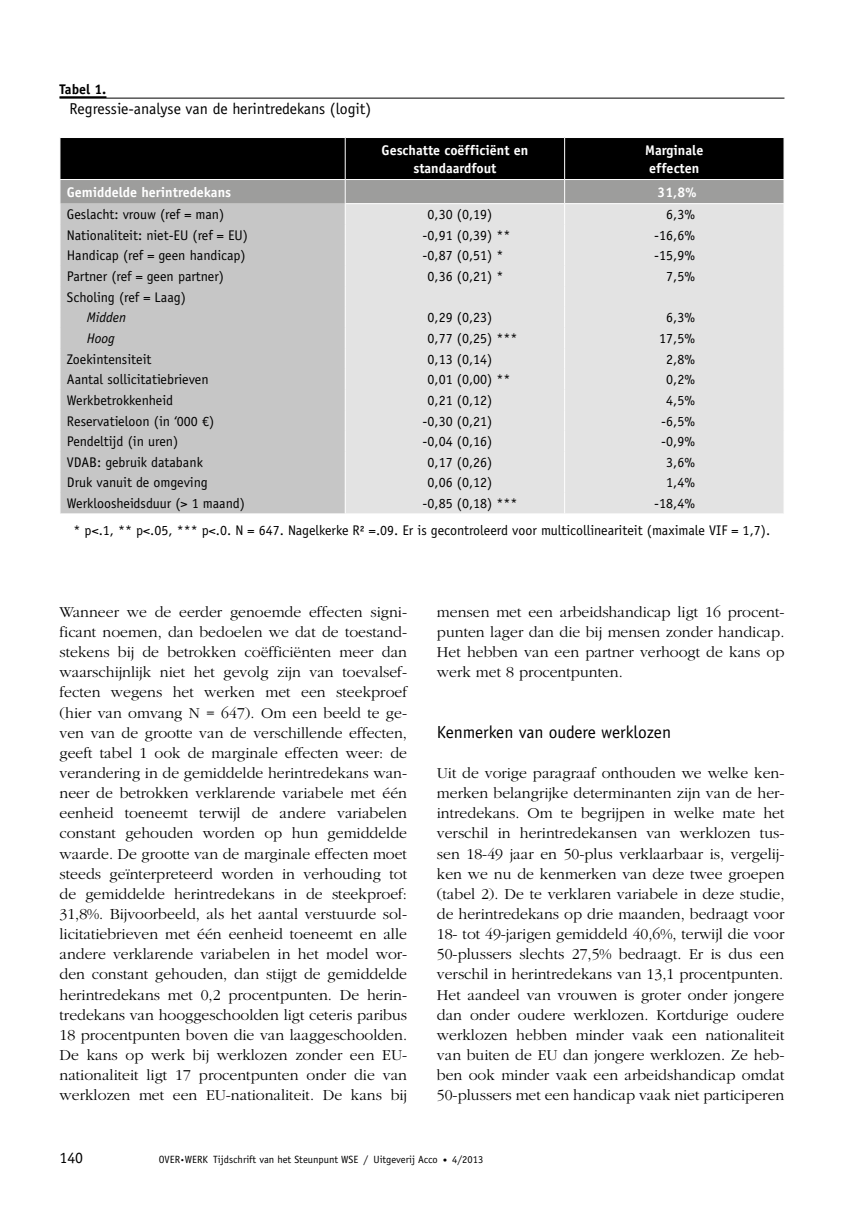
<style>
.page{position:relative;width:844px;height:1216px;background:#fff}
.page>*{position:absolute;margin:0;border:0;box-sizing:border-box;transform-origin:0 0}
.t1{font:17.5px "Officina Sans Std";color:#000}
.t2{font:300 15.75px/20.1px "Garamond";color:#000;text-align:justify}
.t3{font:15.75px "Officina Sans Std";color:#000}
.t4{font:14px/26.6px "Officina Sans Std";color:#000}
.t5{font:700 14px/17.8px "Officina Sans Std";color:#fff;text-align:center}
.t6{font:italic 14px "Officina Sans Std";color:#000}
.t7{font:700 14px "Officina Sans Std";color:#000}
.t8{font:10.5px "Officina Sans Std";color:#000}
</style>
<div class="page">
<hr style="left:59px;top:96px;width:47px;height:2px;background:#000">
<hr style="left:59px;top:98px;width:725px;height:1px;background:#000">
<svg style="left:60px;top:137px;width:724px;height:376px;background:#bdbdbd"></svg>
<p class="t7" style="left:59px;top:81px;width:48px">Tabel 1.</p>
<p class="t3" style="left:69px;top:100px;width:303px">Regressie-analyse van de herintredekans (logit)</p>
<p class="t5" style="left:381px;top:141px;width:148px">Geschatte coëfficiënt en standaardfout</p>
<p class="t5" style="left:645px;top:141px;width:60px;text-align:left">Marginale effecten</p>
<p class="t5" style="left:67px;top:183px;width:166px">Gemiddelde herintredekans</p>
<p class="t5" style="left:657px;top:183px;width:41px">31,8%</p>
<p class="t4" style="left:67px;top:201px;width:159px">Geslacht: vrouw (ref = man)</p>
<p class="t4" style="left:427px;top:201px;width:66px">0,30 (0,19)</p>
<p class="t4" style="left:666px;top:201px;width:30px">6,3%</p>
<p class="t4" style="left:67px;top:222px;width:183px">Nationaliteit: niet-EU (ref = EU)</p>
<p class="t4" style="left:422px;top:222px;width:89px">-0,91 (0,39) **</p>
<p class="t4" style="left:654px;top:222px;width:42px">-16,6%</p>
<p class="t4" style="left:67px;top:242px;width:180px">Handicap (ref = geen handicap)</p>
<p class="t4" style="left:422px;top:242px;width:82px">-0,87 (0,51) *</p>
<p class="t4" style="left:654px;top:242px;width:42px">-15,9%</p>
<p class="t4" style="left:67px;top:263px;width:158px">Partner (ref = geen partner)</p>
<p class="t4" style="left:427px;top:263px;width:77px">0,36 (0,21) *</p>
<p class="t4" style="left:666px;top:263px;width:30px">7,5%</p>
<p class="t4" style="left:67px;top:283px;width:121px">Scholing (ref = Laag)</p>
<p class="t6" style="left:87px;top:309px;width:41px">Midden</p>
<p class="t4" style="left:427px;top:304px;width:66px">0,29 (0,23)</p>
<p class="t4" style="left:666px;top:304px;width:30px">6,3%</p>
<p class="t6" style="left:87px;top:330px;width:29px">Hoog</p>
<p class="t4" style="left:427px;top:325px;width:91px">0,77 (0,25) ***</p>
<p class="t4" style="left:659px;top:325px;width:37px">17,5%</p>
<p class="t4" style="left:67px;top:345px;width:86px">Zoekintensiteit</p>
<p class="t4" style="left:427px;top:345px;width:66px">0,13 (0,14)</p>
<p class="t4" style="left:666px;top:345px;width:30px">2,8%</p>
<p class="t4" style="left:67px;top:366px;width:143px">Aantal sollicitatiebrieven</p>
<p class="t4" style="left:427px;top:366px;width:84px">0,01 (0,00) **</p>
<p class="t4" style="left:666px;top:366px;width:30px">0,2%</p>
<p class="t4" style="left:67px;top:387px;width:108px">Werkbetrokkenheid</p>
<p class="t4" style="left:427px;top:387px;width:66px">0,21 (0,12)</p>
<p class="t4" style="left:666px;top:387px;width:30px">4,5%</p>
<p class="t4" style="left:67px;top:407px;width:149px">Reservatieloon (in ‘000 €)</p>
<p class="t4" style="left:422px;top:407px;width:71px">-0,30 (0,21)</p>
<p class="t4" style="left:661px;top:407px;width:35px">-6,5%</p>
<p class="t4" style="left:67px;top:428px;width:113px">Pendeltijd (in uren)</p>
<p class="t4" style="left:422px;top:428px;width:71px">-0,04 (0,16)</p>
<p class="t4" style="left:661px;top:428px;width:35px">-0,9%</p>
<p class="t4" style="left:67px;top:449px;width:137px">VDAB: gebruik databank</p>
<p class="t4" style="left:427px;top:449px;width:66px">0,17 (0,26)</p>
<p class="t4" style="left:666px;top:449px;width:30px">3,6%</p>
<p class="t4" style="left:67px;top:469px;width:142px">Druk vanuit de omgeving</p>
<p class="t4" style="left:427px;top:469px;width:66px">0,06 (0,12)</p>
<p class="t4" style="left:666px;top:469px;width:30px">1,4%</p>
<p class="t4" style="left:67px;top:490px;width:179px">Werkloosheidsduur (&gt; 1 maand)</p>
<p class="t4" style="left:422px;top:490px;width:96px">-0,85 (0,18) ***</p>
<p class="t4" style="left:73px;top:490px;width:698px;text-indent:580px">-18,4%<br>* p&lt;.1, ** p&lt;.05, *** p&lt;.0. N = 647. Nagelkerke R² =.09. Er is gecontroleerd voor multicollineariteit (maximale VIF = 1,7).</p>
<p class="t2" style="left:59px;top:602px;width:349px">Wanneer we de eerder genoemde effecten signi&shy;ficant noemen, dan bedoelen we dat de toestand&shy;stekens bij de betrokken coëfficiënten meer dan waarschijnlijk niet het gevolg zijn van toevalsef&shy;fecten wegens het werken met een steekproef (hier van omvang N = 647). Om een beeld te ge&shy;ven van de grootte van de verschillende effecten, geeft tabel 1 ook de marginale effecten weer: de verandering in de gemiddelde herintredekans wan&shy;neer de betrokken verklarende variabele met één eenheid toeneemt terwijl de andere variabelen constant gehouden worden op hun gemiddelde waarde. De grootte van de marginale effecten moet steeds geïnterpreteerd worden in verhouding tot de gemiddelde herintredekans in de steekproef:<br>31,8%. Bijvoorbeeld, als het aantal verstuurde sol&shy;licitatiebrieven met één eenheid toeneemt en alle andere verklarende variabelen in het model wor&shy;den constant gehouden, dan stijgt de gemiddelde herintredekans met 0,2 procentpunten. De herin&shy;tredekans van hooggeschoolden ligt ceteris paribus 18 procentpunten boven die van laaggeschoolden.<br>De kans op werk bij werklozen zonder een EU&shy;nationaliteit ligt 17 procentpunten onder die van werklozen met een EU-nationaliteit. De kans bij</p>
<p class="t2" style="left:437px;top:602px;width:349px">mensen met een arbeidshandicap ligt 16 procent&shy;punten lager dan die bij mensen zonder handicap.<br>Het hebben van een partner verhoogt de kans op werk met 8 procentpunten.</p>
<p class="t1" style="left:437px;top:721px;width:236px">Kenmerken van oudere werklozen</p>
<p class="t2" style="left:437px;top:763px;width:349px">Uit de vorige paragraaf onthouden we welke ken&shy;merken belangrijke determinanten zijn van de her&shy;intredekans. Om te begrijpen in welke mate het verschil in herintredekansen van werklozen tus&shy;sen 18-49 jaar en 50-plus verklaarbaar is, vergelij&shy;ken we nu de kenmerken van deze twee groepen (tabel 2). De te verklaren variabele in deze studie, de herintredekans op drie maanden, bedraagt voor 18- tot 49-jarigen gemiddeld 40,6%, terwijl die voor 50-plussers slechts 27,5% bedraagt. Er is dus een verschil in herintredekans van 13,1 procentpunten.<br>Het aandeel van vrouwen is groter onder jongere dan onder oudere werklozen. Kortdurige oudere werklozen hebben minder vaak een nationaliteit van buiten de EU dan jongere werklozen. Ze heb&shy;ben ook minder vaak een arbeidshandicap omdat 50-plussers met een handicap vaak niet participeren</p>
<p class="t3" style="left:59px;top:1148px;width:25px">140</p>
<p class="t8" style="left:159px;top:1153px;width:326px">OVER<sup>.</sup>WERK Tijdschrift van het Steunpunt WSE / Uitgeverij Acco ● 4/2013</p>
</div>
